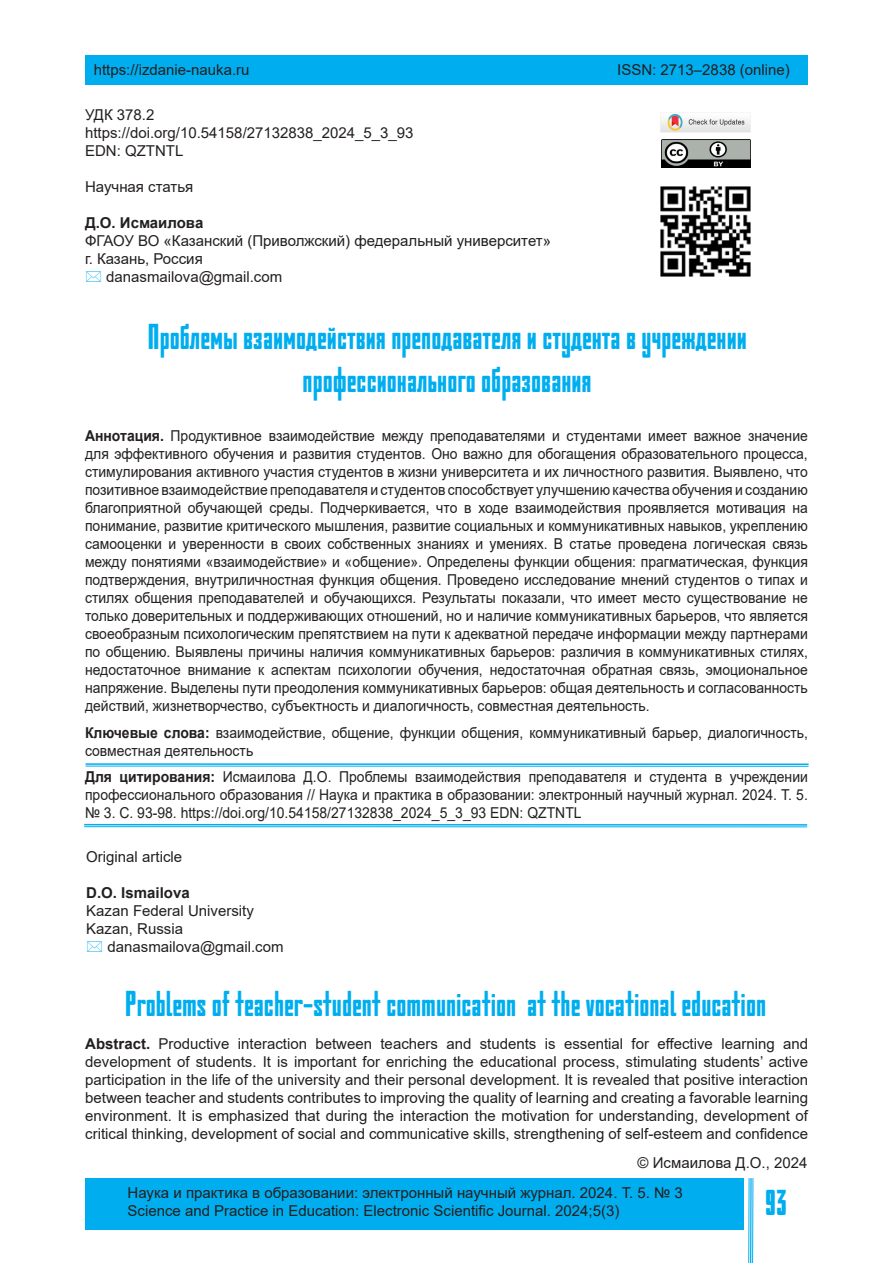
<style>
.page{position:relative;width:893px;height:1263px;background:#fff}
.page>*{position:absolute;margin:0;border:0;box-sizing:border-box;transform-origin:0 0}
.t1{font:36px/43.2px "Bully";color:#00aeef;text-align:center}
.верхний_колонтитул{font:15px/18px "Arial";color:#231f20;text-align:justify;scale:.93 1}
.верхний_колонтитул-2{font:15px/18px "Arial";color:#231f20;text-align:justify}
.t2{font:700 15px "Arial";color:#231f20}
.s1{font-weight:700}
</style>
<div class="page">
<img style="left:661px;top:140px;width:89px;height:28px">
<div style="left:85px;top:55px;width:723px;height:30px;background:#00aeef"></div>
<div style="left:85px;top:1178px;width:658px;height:51px;background:#00aeef"></div>
<hr style="left:84px;top:824px;width:723px;height:2px;background:#00aeef">
<hr style="left:84px;top:826px;width:723px;height:1px;background:#00aeef">
<hr style="left:86px;top:763px;width:723px;height:2px;background:#00aeef">
<hr style="left:86px;top:766px;width:723px;height:1px;background:#00aeef">
<hr style="left:748px;top:1178px;width:1px;height:85px;background:#00aeef">
<hr style="left:750px;top:1178px;width:2px;height:85px;background:#00aeef">
<hr style="left:752px;top:1178px;width:1px;height:85px;background:#00aeef">
<img style="left:660px;top:114px;width:91px;height:19px">
<img style="left:660px;top:187px;width:91px;height:90px">
<p class="верхний_колонтитул-2" style="left:94px;top:60px;width:157px">https://izdanie-nauka.ru</p>
<p class="верхний_колонтитул-2" style="left:617px;top:60px;width:174px">ISSN: 2713–2838 (online)</p>
<p class="верхний_колонтитул-2" style="left:85px;top:106px;width:71px">УДК 378.2</p>
<p class="верхний_колонтитул-2" style="left:85px;top:124px;width:330px">https://doi.org/10.54158/27132838_2024_5_3_93</p>
<p class="верхний_колонтитул-2" style="left:85px;top:142px;width:100px">EDN: QZTNTL</p>
<p class="верхний_колонтитул-2" style="left:85px;top:178px;width:110px">Научная статья</p>
<p class="t2" style="left:85px;top:213px;width:120px">Д.О. Исмаилова</p>
<p class="верхний_колонтитул-2" style="left:85px;top:232px;width:467px">ФГАОУ ВО «Казанский (Приволжский) федеральный университет»</p>
<p class="верхний_колонтитул-2" style="left:85px;top:250px;width:119px">г. Казань, Россия</p>
<p class="верхний_колонтитул-2" style="left:106px;top:268px;width:178px">danasmailova@gmail.com</p>
<p class="t1" style="left:147px;top:315px;width:601px">Проблемы взаимодействия преподавателя и студента в учреждении профессионального образования</p>
<p class="верхний_колонтитул" style="left:85px;top:427px;width:779px"><span class="s1">Аннотация.</span> Продуктивное взаимодействие между преподавателями и студентами имеет важное значение для эффективного обучения и развития студентов. Оно важно для обогащения образовательного процесса, стимулирования активного участия студентов в жизни университета и их личностного развития. Выявлено, что позитивное взаимодействие преподавателя и студентов способствует улучшению качества обучения и созданию благоприятной обучающей среды. Подчеркивается, что в ходе взаимодействия проявляется мотивация на понимание, развитие критического мышления, развитие социальных и коммуникативных навыков, укреплению самооценки и уверенности в своих собственных знаниях и умениях. В статье проведена логическая связь между понятиями «взаимодействие» и «общение». Определены функции общения: прагматическая, функция подтверждения, внутриличностная функция общения. Проведено исследование мнений студентов о типах и стилях общения преподавателей и обучающихся. Результаты показали, что имеет место существование не только доверительных и поддерживающих отношений, но и наличие коммуникативных барьеров, что является своеобразным психологическим препятствием на пути к адекватной передаче информации между партнерами по общению. Выявлены причины наличия коммуникативных барьеров: различия в коммуникативных стилях, недостаточное внимание к аспектам психологии обучения, недостаточная обратная связь, эмоциональное напряжение. Выделены пути преодоления коммуникативных барьеров: общая деятельность и согласованность действий, жизнетворчество, субъектность и диалогичность, совместная деятельность.</p>
<p class="верхний_колонтитул" style="left:85px;top:723px;width:779px"><span class="s1">Ключевые слова:</span> взаимодействие, общение, функции общения, коммуникативный барьер, диалогичность, совместная деятельность</p>
<p class="верхний_колонтитул" style="left:85px;top:768px;width:779px"><span class="s1">Для цитирования:</span> Исмаилова Д.О. Проблемы взаимодействия преподавателя и студента в учреждении профессионального образования // Наука и практика в образовании: электронный научный журнал. 2024. Т. 5. № 3. С. 93-98. https://doi.org/10.54158/27132838_2024_5_3_93 EDN: QZTNTL</p>
<p class="верхний_колонтитул-2" style="left:86px;top:847px;width:97px">Original article</p>
<p class="t2" style="left:86px;top:882px;width:105px">D.O. Ismailova</p>
<p class="верхний_колонтитул-2" style="left:86px;top:901px;width:169px">Kazan Federal University</p>
<p class="верхний_колонтитул-2" style="left:86px;top:919px;width:98px">Kazan, Russia</p>
<p class="верхний_колонтитул-2" style="left:107px;top:937px;width:178px">danasmailova@gmail.com</p>
<p class="t1" style="left:125px;top:982px;width:643px">Problems of teacher-student communication at the vocational education</p>
<p class="верхний_колонтитул-2" style="left:85px;top:1035px;width:724px"><span class="s1">Abstract.</span> Productive interaction between teachers and students is essential for effective learning and development of students. It is important for enriching the educational process, stimulating students’ active participation in the life of the university and their personal development. It is revealed that positive interaction between teacher and students contributes to improving the quality of learning and creating a favorable learning environment. It is emphasized that during the interaction the motivation for understanding, development of critical thinking, development of social and communicative skills, strengthening of self-esteem and confidence</p>
<p class="верхний_колонтитул-2" style="left:637px;top:1154px;width:171px">© Исмаилова Д.О., 2024</p>
<p class="верхний_колонтитул-2" style="left:128px;top:1183px;width:557px">Наука и практика в образовании: электронный научный журнал. 2024. Т. 5. № 3</p>
<p class="верхний_колонтитул-2" style="left:128px;top:1201px;width:493px">Science and Practice in Education: Electronic Scientific Journal. 2024;5(3)</p>
<p class="t1" style="left:765px;top:1182px;width:23px">93</p>
</div>
